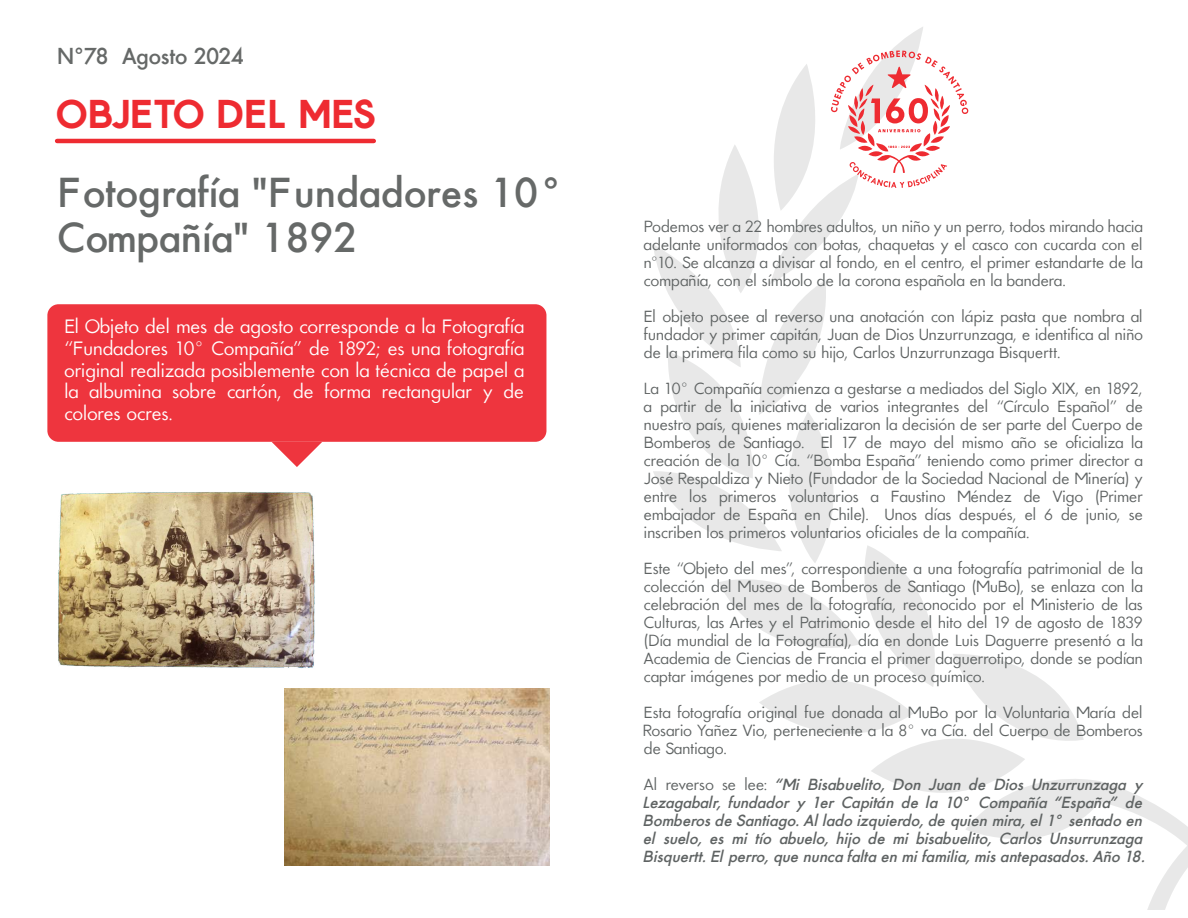
<style>
.page{position:relative;width:1188px;height:918px;background:#fff}
.page>*{position:absolute;margin:0;border:0;box-sizing:border-box;transform-origin:0 0}
.t1{font:39px/45px "MUBO";color:#666968}
.t2{font:700 37.5px "MUBO";letter-spacing:-.015em;color:#ee2b31}
.t3{font:21.45px "MUBO";letter-spacing:-.025em;color:#666968}
.t4{font:100 18px/21.6px "MUBO";letter-spacing:-.005em;color:#fff;text-align:justify}
.t5{font:100 15px/18px "MUBO";letter-spacing:-.01em;color:#5f6363;text-align:justify}
.t6{font:italic 15px/18px "MUBO";letter-spacing:-.005em;color:#5f6363}
.s1{font-weight:100;font-style:normal}
</style>
<div class="page">
<svg style="left:653px;top:27px;width:535px;height:883px"></svg>
<div style="left:47px;top:304px;width:499px;height:138px;background:#ee353e;border-radius:11px"></div>
<svg style="left:272px;top:442px;width:50px;height:25px"></svg>
<hr style="left:57px;top:139px;width:317px;height:4px;background:#ee2b31">
<img style="left:284px;top:688px;width:266px;height:178px">
<img style="left:58px;top:492px;width:257px;height:176px">
<h3 class="t3" style="left:57px;top:41px;width:189px">N°78 Agosto 2024</h3>
<h2 class="t2" style="left:57px;top:89px;width:319px">OBJETO DEL MES</h2>
<h1 class="t1" style="left:57px;top:170px;width:508px">Fotografía "Fundadores 10°<br>Compañía" 1892</h1>
<p class="t4" style="left:64px;top:316px;width:461px">El Objeto del mes de agosto corresponde a la Fotografía “Fundadores 10° Compañía” de 1892; es una fotografía original realizada posiblemente con la técnica de papel a la albumina sobre cartón, de forma rectangular y de colores ocres.</p>
<p class="t5" style="left:644px;top:217px;width:501px">Podemos ver a 22 hombres adultos, un niño y un perro, todos mirando hacia adelante uniformados con botas, chaquetas y el casco con cucarda con el n°10. Se alcanza a divisar al fondo, en el centro, el primer estandarte de la compañía, con el símbolo de la corona española en la bandera.</p>
<p class="t5" style="left:644px;top:307px;width:501px">El objeto posee al reverso una anotación con lápiz pasta que nombra al fundador y primer capitán, Juan de Dios Unzurrunzaga, e identifica al niño de la primera fila como su hijo, Carlos Unzurrunzaga Bisquertt.</p>
<p class="t5" style="left:644px;top:379px;width:501px">La 10° Compañía comienza a gestarse a mediados del Siglo XIX, en 1892, a partir de la iniciativa de varios integrantes del “Círculo Español” de nuestro país, quienes materializaron la decisión de ser parte del Cuerpo de Bomberos de Santiago. El 17 de mayo del mismo año se oficializa la creación de la 10° Cía. “Bomba España” teniendo como primer director a José Respaldiza y Nieto (Fundador de la Sociedad Nacional de Minería) y entre los primeros voluntarios a Faustino Méndez de Vigo (Primer embajador de España en Chile). Unos días después, el 6 de junio, se inscriben los primeros voluntarios oficiales de la compañía.</p>
<p class="t5" style="left:644px;top:559px;width:501px">Este “Objeto del mes”, correspondiente a una fotografía patrimonial de la colección del Museo de Bomberos de Santiago (MuBo), se enlaza con la celebración del mes de la fotografía, reconocido por el Ministerio de las Culturas, las Artes y el Patrimonio desde el hito del 19 de agosto de 1839 (Día mundial de la Fotografía), día en donde Luis Daguerre presentó a la Academia de Ciencias de Francia el primer daguerrotipo, donde se podían captar imágenes por medio de un proceso químico.</p>
<p class="t5" style="left:644px;top:703px;width:501px">Esta fotografía original fue donada al MuBo por la Voluntaria María del Rosario Yañez Vio, perteneciente a la 8° va Cía. del Cuerpo de Bomberos de Santiago.</p>
<p class="t6" style="left:644px;top:775px;width:503px"><span class="s1">Al reverso se lee:</span> “Mi Bisabuelito, Don Juan de Dios Unzurrunzaga y Lezagabalr, fundador y 1er Capitán de la 10° Compañía “España” de Bomberos de Santiago. Al lado izquierdo, de quien mira, el 1° sentado en el suelo, es mi tío abuelo, hijo de mi bisabuelito, Carlos Unsurrunzaga Bisquertt. El perro, que nunca falta en mi familia, mis antepasados. Año 18.</p>
</div>
